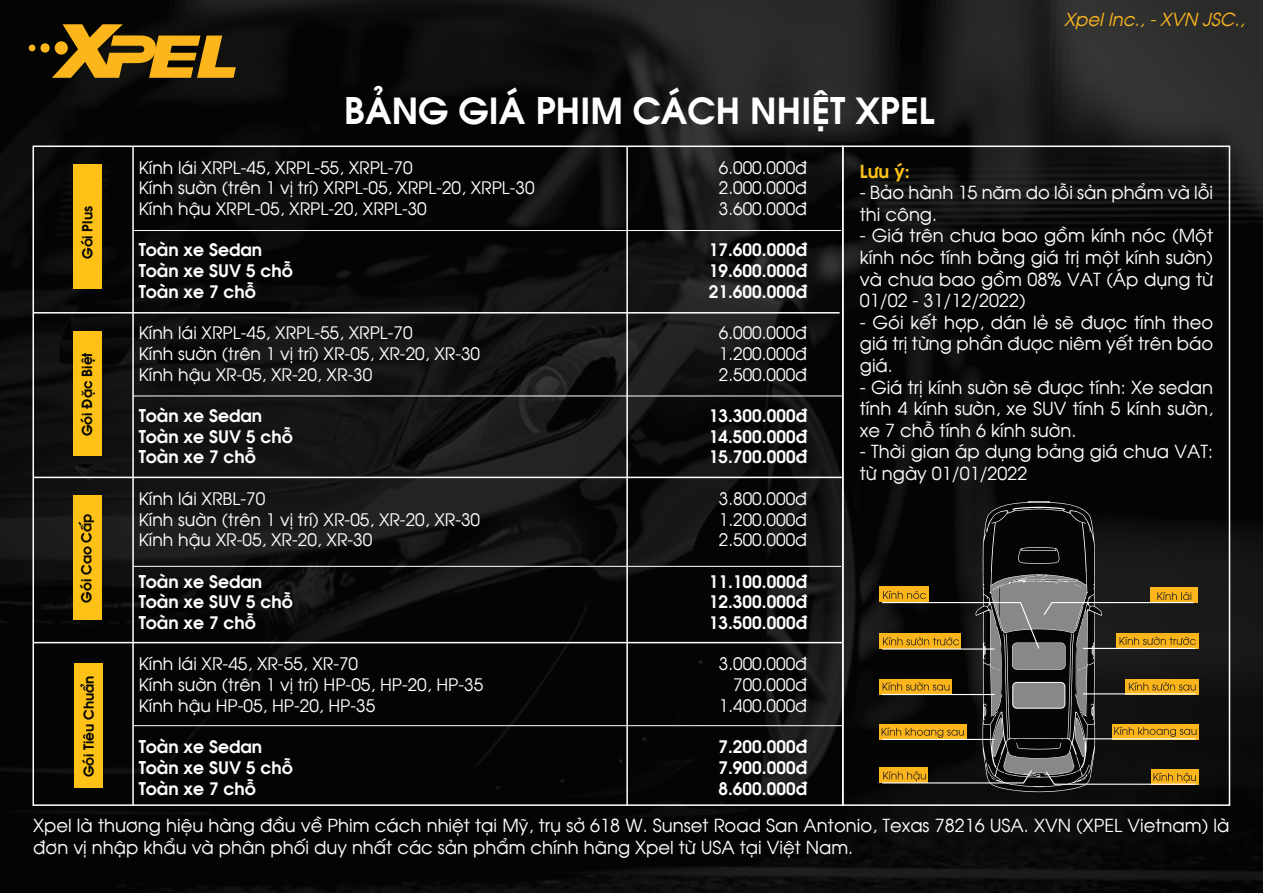
<style>
.page{position:relative;width:1263px;height:893px;background:#fff}
.page>*{position:absolute;margin:0;border:0;box-sizing:border-box;transform-origin:0 0}
.t1{font:36px "SVN Avobold";color:#fff}
.t2{font:18px/21.6px "SVN Avo";color:#fff}
.t3{font:18px "SVN Avoitalic";color:#fcb61c}
.t4{font:18px "SVN Avobold";color:#fec216}
.t5{font:17.25px/20.7px "SVN Avo";color:#fff}
.t6{font:17.25px/20.7px "SVN Avobold";color:#fff}
.t7{font:13.8px "SVN Avobold";color:#040503}
</style>
<div class="page">
<img style="left:0;top:0;width:1263px;height:893px">
<div style="left:73px;top:164px;width:29px;height:125px;background:#fec216"></div>
<div style="left:74px;top:331px;width:28px;height:125px;background:#fec216"></div>
<div style="left:73px;top:495px;width:29px;height:125px;background:#fec216"></div>
<div style="left:74px;top:663px;width:29px;height:125px;background:#fec216"></div>
<hr style="left:133px;top:230px;width:708px;height:1px;background:#fff">
<hr style="left:33px;top:312px;width:807px;height:2px;background:#fff">
<hr style="left:133px;top:396px;width:710px;height:1px;background:#fff">
<hr style="left:33px;top:477px;width:810px;height:1px;background:#fff">
<hr style="left:133px;top:566px;width:708px;height:1px;background:#fff">
<hr style="left:33px;top:642px;width:810px;height:1px;background:#fff">
<hr style="left:133px;top:725px;width:710px;height:1px;background:#fff">
<hr style="left:626px;top:146px;width:2px;height:659px;background:#fff">
<hr style="left:132px;top:146px;width:2px;height:659px;background:#fff">
<div style="left:879px;top:633px;width:82px;height:16px;background:#fcb61c"></div>
<div style="left:879px;top:679px;width:73px;height:16px;background:#fcb61c"></div>
<div style="left:879px;top:724px;width:87px;height:16px;background:#fcb61c"></div>
<div style="left:879px;top:767px;width:49px;height:16px;background:#fcb61c"></div>
<div style="left:1150px;top:587px;width:48px;height:16px;background:#fcb61c"></div>
<div style="left:1116px;top:633px;width:82px;height:16px;background:#fcb61c"></div>
<div style="left:1125px;top:679px;width:73px;height:16px;background:#fcb61c"></div>
<div style="left:1112px;top:724px;width:86px;height:15px;background:#fcb61c"></div>
<div style="left:1151px;top:769px;width:47px;height:15px;background:#fcb61c"></div>
<div style="left:879px;top:586px;width:50px;height:16px;background:#fcb61c"></div>
<svg style="left:881px;top:501px;width:316px;height:291px"></svg>
<div style="left:842px;top:146px;width:388px;height:660px;border:2px solid #fff"></div>
<svg style="left:29px;top:24px;width:207px;height:54px"></svg>
<p class="t3" style="left:1064px;top:6px;width:182px">Xpel Inc., - XVN JSC.,</p>
<h1 class="t1" style="left:344px;top:82px;width:592px">BẢNG GIÁ PHIM CÁCH NHIỆT XPEL</h1>
<p class="t4" style="left:860px;top:157px;width:52px">Lưu ý:</p>
<p class="t2" style="left:860px;top:180px;width:355px">- Bảo hành 15 năm do lỗi sản phẩm và lỗi thi công.</p>
<p class="t2" style="left:860px;top:224px;width:355px;text-align:justify">- Giá trên chưa bao gồm kính nóc (Một kính nóc tính bằng giá trị một kính sườn) và chưa bao gồm 08% VAT (Áp dụng từ 01/02 - 31/12/2022)</p>
<p class="t2" style="left:860px;top:310px;width:355px;text-align:justify">- Gói kết hợp, dán lẻ sẽ được tính theo giá trị từng phần được niêm yết trên báo giá.</p>
<p class="t2" style="left:860px;top:375px;width:355px;text-align:justify">- Giá trị kính sườn sẽ được tính: Xe sedan tính 4 kính sườn, xe SUV tính 5 kính sườn, xe 7 chỗ tính 6 kính sườn.</p>
<p class="t2" style="left:860px;top:440px;width:355px">- Thời gian áp dụng bảng giá chưa VAT: từ ngày 01/01/2022</p>
<p class="t5" style="left:139px;top:156px;width:398px">Kính lái XRPL-45, XRPL-55, XRPL-70<br>Kính sườn (trên 1 vị trí) XRPL-05, XRPL-20, XRPL-30<br>Kính hậu XRPL-05, XRPL-20, XRPL-30</p>
<p class="t6" style="left:139px;top:238px;width:156px">Toàn xe Sedan<br>Toàn xe SUV 5 chỗ<br>Toàn xe 7 chỗ</p>
<p class="t5" style="left:139px;top:321px;width:343px">Kính lái XRPL-45, XRPL-55, XRPL-70<br>Kính sườn (trên 1 vị trí) XR-05, XR-20, XR-30<br>Kính hậu XR-05, XR-20, XR-30</p>
<p class="t6" style="left:139px;top:403px;width:156px">Toàn xe Sedan<br>Toàn xe SUV 5 chỗ<br>Toàn xe 7 chỗ</p>
<p class="t5" style="left:139px;top:487px;width:343px">Kính lái XRBL-70<br>Kính sườn (trên 1 vị trí) XR-05, XR-20, XR-30<br>Kính hậu XR-05, XR-20, XR-30</p>
<p class="t6" style="left:139px;top:569px;width:156px">Toàn xe Sedan<br>Toàn xe SUV 5 chỗ<br>Toàn xe 7 chỗ</p>
<p class="t5" style="left:139px;top:652px;width:346px">Kính lái XR-45, XR-55, XR-70<br>Kính sườn (trên 1 vị trí) HP-05, HP-20, HP-35<br>Kính hậu HP-05, HP-20, HP-35</p>
<p class="t6" style="left:139px;top:735px;width:156px">Toàn xe Sedan<br>Toàn xe SUV 5 chỗ<br>Toàn xe 7 chỗ</p>
<p class="t5" style="left:719px;top:156px;width:90px;text-align:justify">6.000.000đ 2.000.000đ 3.600.000đ</p>
<p class="t6" style="left:709px;top:238px;width:100px;text-align:justify">17.600.000đ 19.600.000đ 21.600.000đ</p>
<p class="t5" style="left:719px;top:321px;width:90px;text-align:justify">6.000.000đ 1.200.000đ 2.500.000đ</p>
<p class="t6" style="left:709px;top:403px;width:100px;text-align:justify">13.300.000đ 14.500.000đ 15.700.000đ</p>
<p class="t5" style="left:719px;top:487px;width:90px;text-align:justify">3.800.000đ 1.200.000đ 2.500.000đ</p>
<p class="t6" style="left:709px;top:569px;width:100px;text-align:justify">11.100.000đ 12.300.000đ 13.500.000đ</p>
<p class="t5" style="left:719px;top:652px;width:90px;text-align:right">3.000.000đ<br>700.000đ<br>1.400.000đ</p>
<p class="t6" style="left:718px;top:735px;width:90px;text-align:justify">7.200.000đ 7.900.000đ 8.600.000đ</p>
<p class="t7" style="left:76px;top:259px;width:54px;rotate:-90deg">Gói Plus</p>
<p class="t7" style="left:76px;top:436px;width:85px;rotate:-90deg">Gói Đặc Biệt</p>
<p class="t7" style="left:76px;top:603px;width:90px;rotate:-90deg">Gói Cao Cấp</p>
<p class="t7" style="left:78px;top:777px;width:104px;rotate:-90deg">Gói Tiêu Chuẩn</p>
<p class="t2" style="left:33px;top:813px;width:1198px">Xpel là thương hiệu hàng đầu về Phim cách nhiệt tại Mỹ, trụ sở 618 W. Sunset Road San Antonio, Texas 78216 USA. XVN (XPEL Vietnam) là đơn vị nhập khẩu và phân phối duy nhất các sản phẩm chính hãng Xpel từ USA tại Việt Nam.</p>
</div>
